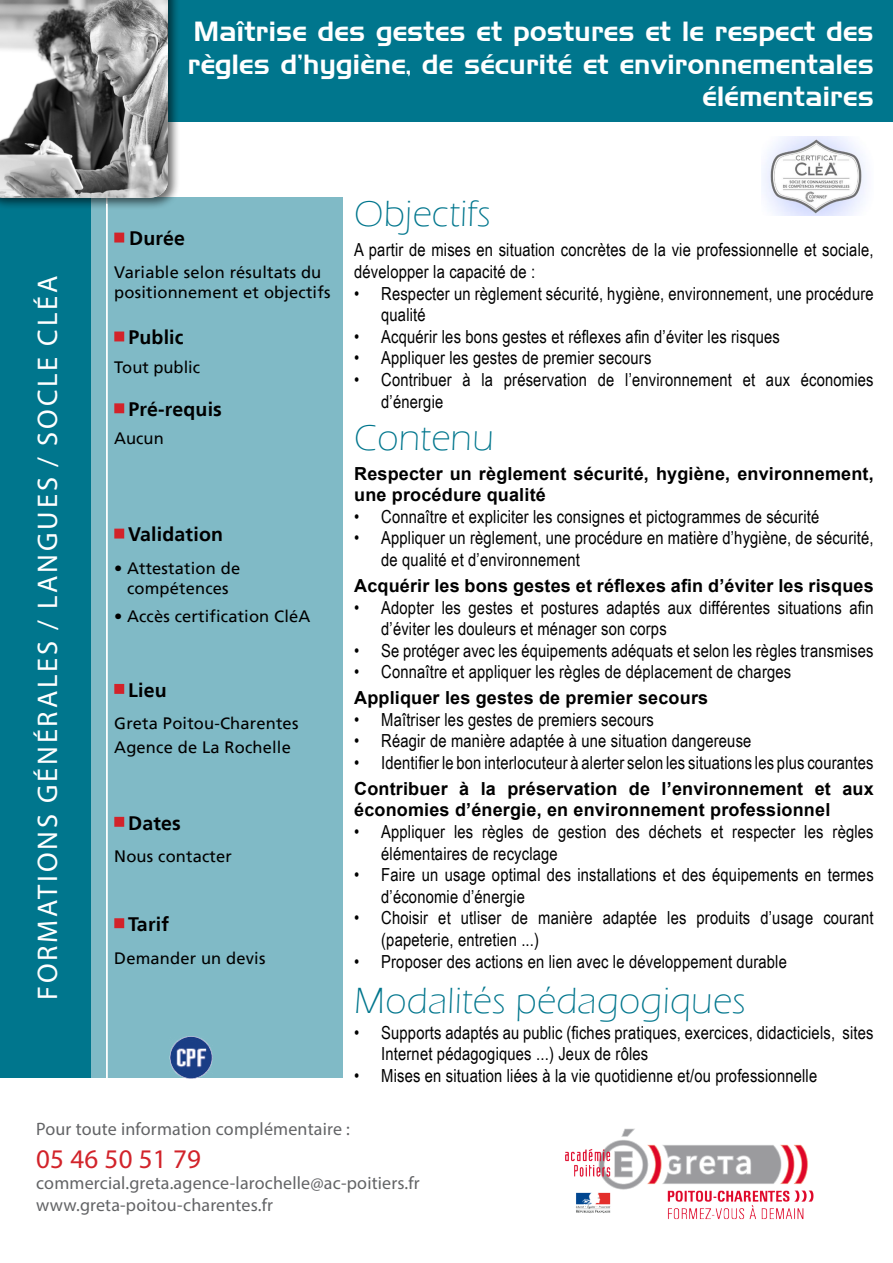
<style>
.page{position:relative;width:893px;height:1263px;background:#fff}
.page>*{position:absolute;margin:0;border:0;box-sizing:border-box;transform-origin:0 0}
.t1{font:300 37.5px "Eras ITC";letter-spacing:.01em;color:#00768d}
.t2{font:28.5px "Myriad Pro";letter-spacing:.1em;color:#fff}
.t3{font:27px/32.4px "Handel Gothic BT";letter-spacing:.01em;color:#fff;text-align:right}
.t4{font:27px "Myriad Pro";letter-spacing:.01em;color:#d2232a}
.t5{font:700 19.5px "Frutiger LT";letter-spacing:.01em;color:#000}
.t6{font:18px/21.6px "Arial Narrow";letter-spacing:.01em;color:#000}
.t7{font:700 18px/21.6px "Arial";letter-spacing:.01em;color:#000}
.t8{font:18px "Myriad Pro";letter-spacing:.01em;color:#636466}
.t9{font:16.5px/19.8px "Frutiger LT";letter-spacing:.01em;color:#000}
</style>
<div class="page">
<div style="left:118px;top:0;width:775px;height:122px;background:#00768d"></div>
<div style="left:87px;top:198px;width:256px;height:880px;background:#80bac6"></div>
<div style="left:0;top:198px;width:91px;height:880px;background:#00768d"></div>
<div style="left:0;top:0;width:180px;height:210px;background:#000;opacity:.57"></div>
<img style="left:0;top:0;width:168px;height:198px">
<img style="left:565px;top:1128px;width:249px;height:92px">
<hr style="left:106px;top:204px;width:2px;height:880px;background:#fff">
<div style="left:114px;top:233px;width:10px;height:9px;background:#d2232a;border:2px solid #d2232a"></div>
<div style="left:114px;top:331px;width:10px;height:10px;background:#d2232a;border:2px solid #d2232a"></div>
<div style="left:114px;top:529px;width:10px;height:9px;background:#d2232a;border:2px solid #d2232a"></div>
<div style="left:114px;top:918px;width:10px;height:10px;background:#d2232a;border:2px solid #d2232a"></div>
<div style="left:114px;top:817px;width:10px;height:10px;background:#d2232a;border:2px solid #d2232a"></div>
<div style="left:114px;top:684px;width:10px;height:10px;background:#d2232a;border:2px solid #d2232a"></div>
<div style="left:114px;top:403px;width:10px;height:10px;background:#d2232a;border:2px solid #d2232a"></div>
<img style="left:762px;top:137px;width:105px;height:78px">
<img style="left:170px;top:1036px;width:42px;height:42px">
<h2 class="t2" style="left:30px;top:1000px;width:726px;rotate:-90deg">FORMATIONS GÉNÉRALES / LANGUES / SOCLE CLÉA</h2>
<p class="t3" style="left:188px;top:15px;width:687px">Maîtrise des gestes et postures et le respect des règles d’hygiène, de sécurité et environnementales élémentaires</p>
<p class="t5" style="left:129px;top:227px;width:58px">Durée</p>
<p class="t9" style="left:114px;top:262px;width:218px">Variable selon résultats du positionnement et objectifs</p>
<p class="t5" style="left:128px;top:326px;width:57px">Public</p>
<p class="t9" style="left:114px;top:357px;width:87px">Tout public</p>
<p class="t5" style="left:128px;top:398px;width:95px">Pré-requis</p>
<p class="t9" style="left:114px;top:429px;width:51px">Aucun</p>
<p class="t5" style="left:128px;top:523px;width:96px">Validation</p>
<p class="t9" style="left:114px;top:558px;width:127px;text-align:center">• Attestation de compétences</p>
<p class="t9" style="left:114px;top:606px;width:198px">• Accès certification CléA</p>
<p class="t5" style="left:128px;top:678px;width:40px">Lieu</p>
<p class="t9" style="left:114px;top:714px;width:186px">Greta Poitou-Charentes</p>
<p class="t9" style="left:114px;top:738px;width:178px">Agence de La Rochelle</p>
<p class="t5" style="left:128px;top:811px;width:54px">Dates</p>
<p class="t9" style="left:114px;top:847px;width:119px">Nous contacter</p>
<p class="t5" style="left:128px;top:913px;width:42px">Tarif</p>
<p class="t9" style="left:114px;top:948px;width:153px">Demander un devis</p>
<p class="t1" style="left:354px;top:193px;width:138px">Objectifs</p>
<p class="t6" style="left:354px;top:239px;width:521px">A partir de mises en situation concrètes de la vie professionnelle et sociale, développer la capacité de :</p>
<p class="t6" style="left:381px;top:282px;width:494px;text-indent:-27px">• Respecter un règlement sécurité, hygiène, environnement, une procédure qualité</p>
<p class="t6" style="left:354px;top:325px;width:427px">• Acquérir les bons gestes et réflexes afin d’éviter les risques</p>
<p class="t6" style="left:354px;top:347px;width:299px">• Appliquer les gestes de premier secours</p>
<p class="t6" style="left:381px;top:368px;width:494px;text-indent:-27px">• Contribuer à la préservation de l’environnement et aux économies d’énergie</p>
<p class="t1" style="left:354px;top:416px;width:141px">Contenu</p>
<p class="t7" style="left:354px;top:463px;width:521px">Respecter un règlement sécurité, hygiène, environnement, une procédure qualité</p>
<p class="t6" style="left:354px;top:505px;width:467px">• Connaître et expliciter les consignes et pictogrammes de sécurité</p>
<p class="t6" style="left:381px;top:527px;width:494px;text-indent:-27px">• Appliquer un règlement, une procédure en matière d’hygiène, de sécurité, de qualité et d’environnement</p>
<p class="t7" style="left:354px;top:575px;width:521px">Acquérir les bons gestes et réflexes afin d’éviter les risques</p>
<p class="t6" style="left:381px;top:596px;width:494px;text-indent:-27px">• Adopter les gestes et postures adaptés aux différentes situations afin d’éviter les douleurs et ménager son corps</p>
<p class="t6" style="left:354px;top:639px;width:521px">• Se protéger avec les équipements adéquats et selon les règles transmises</p>
<p class="t6" style="left:354px;top:660px;width:439px">• Connaître et appliquer les règles de déplacement de charges</p>
<p class="t7" style="left:354px;top:688px;width:355px">Appliquer les gestes de premier secours</p>
<p class="t6" style="left:354px;top:708px;width:301px">• Maîtriser les gestes de premiers secours</p>
<p class="t6" style="left:354px;top:729px;width:399px">• Réagir de manière adaptée à une situation dangereuse</p>
<p class="t6" style="left:354px;top:751px;width:521px">• Identifier le bon interlocuteur à alerter selon les situations les plus courantes</p>
<p class="t7" style="left:354px;top:778px;width:521px">Contribuer à la préservation de l’environnement et aux économies d’énergie, en environnement professionnel</p>
<p class="t6" style="left:381px;top:820px;width:494px;text-indent:-27px">• Appliquer les règles de gestion des déchets et respecter les règles élémentaires de recyclage</p>
<p class="t6" style="left:381px;top:863px;width:494px;text-indent:-27px">• Faire un usage optimal des installations et des équipements en termes d’économie d’énergie</p>
<p class="t6" style="left:381px;top:907px;width:494px;text-indent:-27px">• Choisir et utliser de manière adaptée les produits d’usage courant (papeterie, entretien ...)</p>
<p class="t6" style="left:354px;top:950px;width:434px">• Proposer des actions en lien avec le développement durable</p>
<p class="t1" style="left:354px;top:980px;width:393px">Modalités pédagogiques</p>
<p class="t6" style="left:381px;top:1021px;width:494px;text-indent:-27px">• Supports adaptés au public (fiches pratiques, exercices, didacticiels, sites<br>Internet pédagogiques ...) Jeux de rôles</p>
<p class="t6" style="left:354px;top:1064px;width:465px">• Mises en situation liées à la vie quotidienne et/ou professionnelle</p>
<p class="t8" style="left:36px;top:1118px;width:315px">Pour toute information complémentaire :</p>
<p class="t4" style="left:36px;top:1142px;width:166px">05 46 50 51 79</p>
<p class="t8" style="left:36px;top:1172px;width:385px">commercial.greta.agence-larochelle@ac-poitiers.fr</p>
<p class="t8" style="left:36px;top:1194px;width:238px">www.greta-poitou-charentes.fr</p>
</div>
